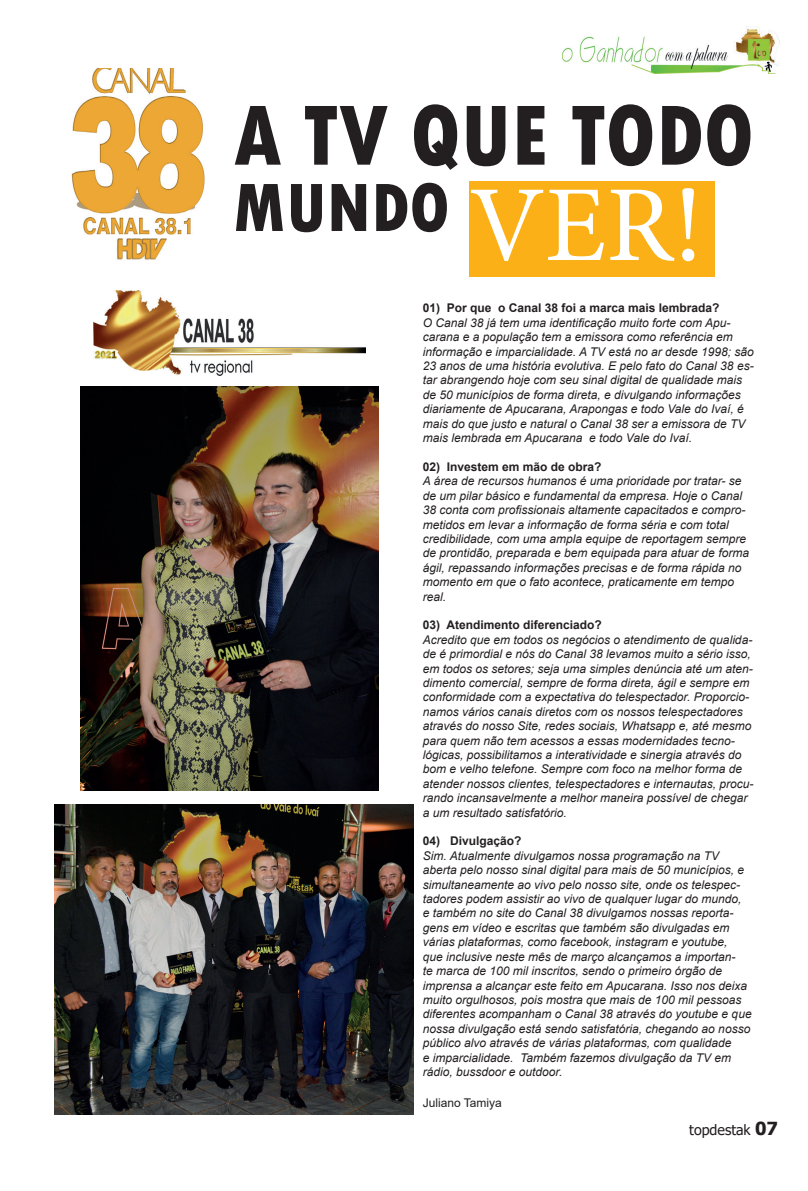
<style>
.page{position:relative;width:808px;height:1191px;background:#fff}
.page>*{position:absolute;margin:0;border:0;box-sizing:border-box;transform-origin:0 0}
.t1{font:108px "Minion Pro";color:#fff}
.t2{font:800 condensed 90px "Tw Cen";color:#231f20}
.t3{font:800 condensed 72px "Tw Cen";color:#231f20}
.t4{font:14.25px "Tahoma";color:#231f20}
.t5{font:italic 12px/14.4px "Arial";color:#231f20}
.t6{font:700 12px "Arial";color:#231f20}
.t7{font:12px "Arial";color:#231f20}
.s1{font-weight:700;font-size:18px}
</style>
<div class="page">
<img style="left:71px;top:68px;width:134px;height:192px">
<img style="left:94px;top:290px;width:272px;height:85px">
<img style="left:54px;top:805px;width:359px;height:309px">
<img style="left:81px;top:386px;width:297px;height:404px">
<div style="left:469px;top:181px;width:245px;height:95px;background:#fbb017"></div>
<img style="left:562px;top:26px;width:217px;height:48px">
<h2 class="t2" style="left:233px;top:82px;width:522px">A TV QUE TODO</h2>
<h1 class="t1" style="left:469px;top:153px;width:236px">VER!</h1>
<h3 class="t3" style="left:233px;top:165px;width:219px">MUNDO</h3>
<p class="t6" style="left:423px;top:300px;width:298px">01) Por que o Canal 38 foi a marca mais lembrada?</p>
<p class="t5" style="left:423px;top:315px;width:333px">O Canal 38 já tem uma identificação muito forte com Apu&shy;carana e a população tem a emissora como referência em informação e imparcialidade. A TV está no ar desde 1998; são 23 anos de uma história evolutiva. E pelo fato do Canal 38 es&shy;tar abrangendo hoje com seu sinal digital de qualidade mais de 50 municípios de forma direta, e divulgando informações diariamente de Apucarana, Arapongas e todo Vale do Ivaí, é mais do que justo e natural o Canal 38 ser a emissora de TV mais lembrada em Apucarana e todo Vale do Ivaí.</p>
<p class="t6" style="left:423px;top:458px;width:180px">02) Investem em mão de obra?</p>
<p class="t5" style="left:423px;top:474px;width:328px">A área de recursos humanos é uma prioridade por tratar- se de um pilar básico e fundamental da empresa. Hoje o Canal 38 conta com profissionais altamente capacitados e compro&shy;metidos em levar a informação de forma séria e com total credibilidade, com uma ampla equipe de reportagem sempre de prontidão, preparada e bem equipada para atuar de forma ágil, repassando informações precisas e de forma rápida no momento em que o fato acontece, praticamente em tempo real.</p>
<p class="t6" style="left:423px;top:616px;width:180px">03) Atendimento diferenciado?</p>
<p class="t5" style="left:423px;top:632px;width:332px">Acredito que em todos os negócios o atendimento de qualida&shy;de é primordial e nós do Canal 38 levamos muito a sério isso, em todos os setores; seja uma simples denúncia até um aten&shy;dimento comercial, sempre de forma direta, ágil e sempre em conformidade com a expectativa do telespectador. Proporcio&shy;namos vários canais diretos com os nossos telespectadores através do nosso Site, redes sociais, Whatsapp e, até mesmo para quem não tem acessos a essas modernidades tecno&shy;lógicas, possibilitamos a interatividade e sinergia através do bom e velho telefone. Sempre com foco na melhor forma de atender nossos clientes, telespectadores e internautas, procu&shy;rando incansavelmente a melhor maneira possível de chegar a um resultado satisfatório.</p>
<p class="t6" style="left:423px;top:832px;width:100px">04) Divulgação?</p>
<p class="t5" style="left:423px;top:848px;width:330px">Sim. Atualmente divulgamos nossa programação na TV aberta pelo nosso sinal digital para mais de 50 municípios, e simultaneamente ao vivo pelo nosso site, onde os telespec&shy;tadores podem assistir ao vivo de qualquer lugar do mundo,<br>e também no site do Canal 38 divulgamos nossas reporta&shy;gens em vídeo e escritas que também são divulgadas em várias plataformas, como facebook, instagram e youtube,<br>que inclusive neste mês de março alcançamos a importan-<br>te marca de 100 mil inscritos, sendo o primeiro órgão de imprensa a alcançar este feito em Apucarana. Isso nos deixa muito orgulhosos, pois mostra que mais de 100 mil pessoas diferentes acompanham o Canal 38 através do youtube e que nossa divulgação está sendo satisfatória, chegando ao nosso público alvo através de várias plataformas, com qualidade<br>e imparcialidade. Também fazemos divulgação da TV em rádio, bussdoor e outdoor.</p>
<p class="t7" style="left:423px;top:1094px;width:81px">Juliano Tamiya</p>
<p class="t4" style="left:689px;top:1120px;width:90px">topdestak <span class="s1">07</span></p>
</div>
